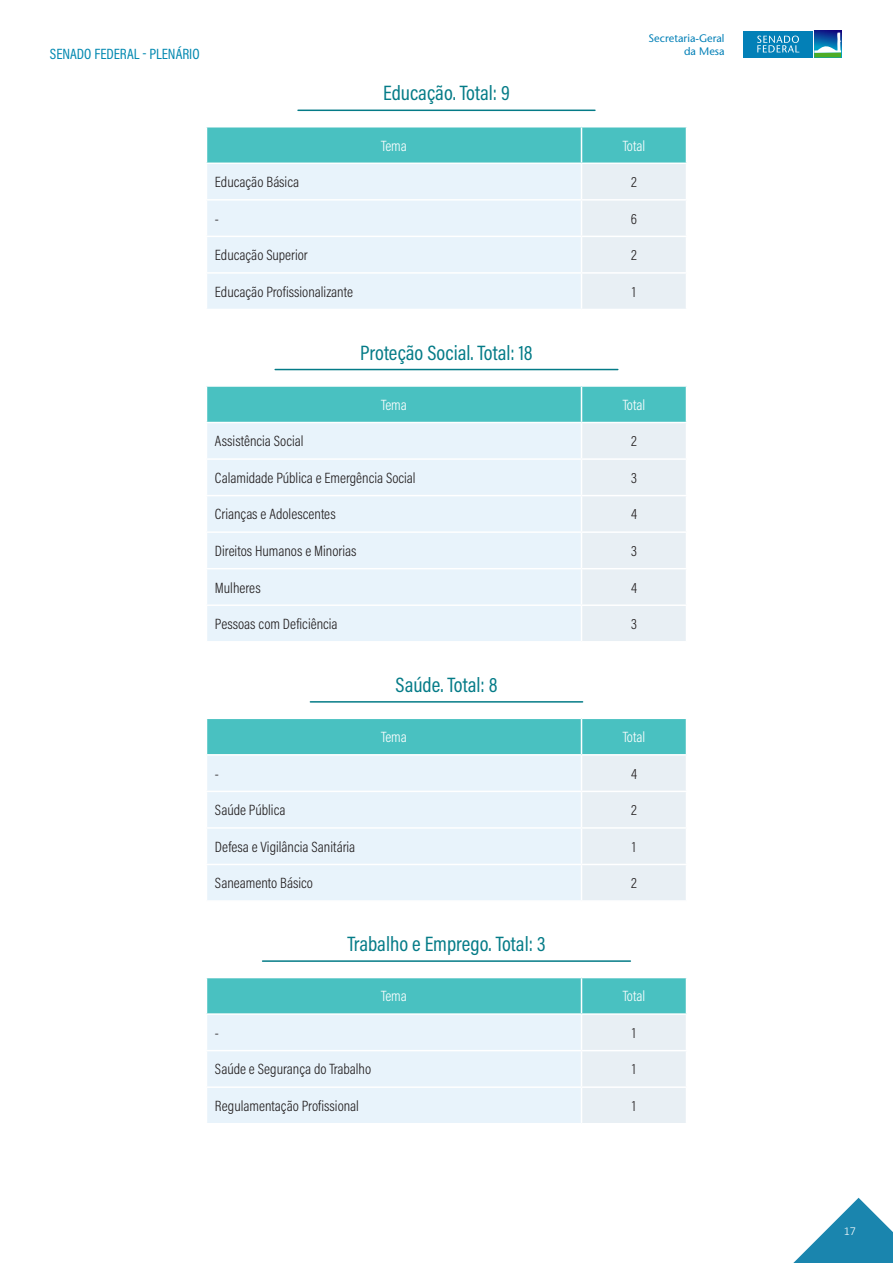
<style>
.page{position:relative;width:893px;height:1263px;background:#fff}
.page>*{position:absolute;margin:0;border:0;box-sizing:border-box;transform-origin:0 0}
.t1{font:21px "Acumin Pro Cond";color:#047b87}
.t2{font:300 15px "Acumin Pro Cond";color:#231f20}
.t3{font:300 15px "Acumin Pro Cond";color:#fff}
.t4{font:15px "Acumin Pro Cond";color:#0088b0}
.t5{font:300 12px "Calibri";color:#fff}
.t6{font:500 10.95px/13px "Stone Sans Std";color:#0380b7;text-align:right}
</style>
<div class="page">
<svg style="left:793px;top:1198px;width:100px;height:65px"></svg>
<hr style="left:298px;top:110px;width:297px;height:1px;background:#047b87">
<hr style="left:275px;top:369px;width:343px;height:1px;background:#047b87">
<hr style="left:310px;top:701px;width:273px;height:2px;background:#047b87">
<hr style="left:263px;top:960px;width:367px;height:2px;background:#047b87">
<svg style="left:207px;top:127px;width:479px;height:182px;background:#c8e8ee"></svg>
<hr style="left:581px;top:127px;width:1px;height:36px;background:#fff">
<hr style="left:206px;top:163px;width:375px;height:1px;background:#fff">
<hr style="left:581px;top:163px;width:106px;height:1px;background:#fff">
<hr style="left:581px;top:164px;width:1px;height:35px;background:#fff">
<hr style="left:206px;top:199px;width:375px;height:2px;background:#fff">
<hr style="left:581px;top:199px;width:106px;height:2px;background:#fff">
<hr style="left:581px;top:201px;width:1px;height:35px;background:#fff">
<hr style="left:206px;top:236px;width:375px;height:1px;background:#fff">
<hr style="left:581px;top:236px;width:106px;height:1px;background:#fff">
<hr style="left:581px;top:237px;width:1px;height:35px;background:#fff">
<hr style="left:206px;top:272px;width:375px;height:2px;background:#fff">
<hr style="left:581px;top:272px;width:106px;height:2px;background:#fff">
<hr style="left:581px;top:274px;width:1px;height:35px;background:#fff">
<svg style="left:207px;top:387px;width:479px;height:254px;background:#d1ebf1"></svg>
<hr style="left:581px;top:387px;width:1px;height:35px;background:#fff">
<hr style="left:206px;top:422px;width:375px;height:1px;background:#fff">
<hr style="left:581px;top:422px;width:106px;height:1px;background:#fff">
<hr style="left:581px;top:423px;width:1px;height:35px;background:#fff">
<hr style="left:206px;top:458px;width:375px;height:2px;background:#fff">
<hr style="left:581px;top:458px;width:106px;height:2px;background:#fff">
<hr style="left:581px;top:460px;width:1px;height:35px;background:#fff">
<hr style="left:206px;top:495px;width:375px;height:1px;background:#fff">
<hr style="left:581px;top:495px;width:106px;height:1px;background:#fff">
<hr style="left:581px;top:496px;width:1px;height:35px;background:#fff">
<hr style="left:206px;top:531px;width:375px;height:2px;background:#fff">
<hr style="left:581px;top:531px;width:106px;height:2px;background:#fff">
<hr style="left:581px;top:533px;width:1px;height:35px;background:#fff">
<hr style="left:206px;top:568px;width:375px;height:1px;background:#fff">
<hr style="left:581px;top:568px;width:106px;height:1px;background:#fff">
<hr style="left:581px;top:569px;width:1px;height:35px;background:#fff">
<hr style="left:206px;top:604px;width:375px;height:2px;background:#fff">
<hr style="left:581px;top:604px;width:106px;height:2px;background:#fff">
<hr style="left:581px;top:606px;width:1px;height:35px;background:#fff">
<svg style="left:207px;top:719px;width:479px;height:181px;background:#c8e8ee"></svg>
<hr style="left:581px;top:719px;width:1px;height:35px;background:#fff">
<hr style="left:206px;top:754px;width:375px;height:2px;background:#fff">
<hr style="left:581px;top:754px;width:106px;height:2px;background:#fff">
<hr style="left:581px;top:756px;width:1px;height:35px;background:#fff">
<hr style="left:206px;top:791px;width:375px;height:1px;background:#fff">
<hr style="left:581px;top:791px;width:106px;height:1px;background:#fff">
<hr style="left:581px;top:792px;width:1px;height:35px;background:#fff">
<hr style="left:206px;top:827px;width:375px;height:2px;background:#fff">
<hr style="left:581px;top:827px;width:106px;height:2px;background:#fff">
<hr style="left:581px;top:829px;width:1px;height:35px;background:#fff">
<hr style="left:206px;top:864px;width:375px;height:1px;background:#fff">
<hr style="left:581px;top:864px;width:106px;height:1px;background:#fff">
<hr style="left:581px;top:865px;width:1px;height:35px;background:#fff">
<svg style="left:207px;top:978px;width:479px;height:145px;background:#c0e6eb"></svg>
<hr style="left:581px;top:978px;width:1px;height:35px;background:#fff">
<hr style="left:206px;top:1013px;width:375px;height:2px;background:#fff">
<hr style="left:581px;top:1013px;width:106px;height:2px;background:#fff">
<hr style="left:581px;top:1015px;width:1px;height:35px;background:#fff">
<hr style="left:206px;top:1050px;width:375px;height:1px;background:#fff">
<hr style="left:581px;top:1050px;width:106px;height:1px;background:#fff">
<hr style="left:581px;top:1051px;width:1px;height:35px;background:#fff">
<hr style="left:206px;top:1086px;width:375px;height:2px;background:#fff">
<hr style="left:581px;top:1086px;width:106px;height:2px;background:#fff">
<hr style="left:581px;top:1088px;width:1px;height:35px;background:#fff">
<img style="left:814px;top:31px;width:27px;height:2px">
<div style="left:814px;top:52px;width:27px;height:5px;background:#4dac26"></div>
<svg style="left:814px;top:33px;width:27px;height:20px"></svg>
<div style="left:743px;top:31px;width:70px;height:26px;background:#0380b7"></div>
<svg style="left:757px;top:36px;width:42px;height:17px"></svg>
<p class="t4" style="left:50px;top:44px;width:151px">SENADO FEDERAL - PLENÁRIO</p>
<p class="t6" style="left:649px;top:32px;width:77px">Secretaria-Geral da Mesa</p>
<h1 class="t1" style="left:383px;top:80px;width:128px">Educação. Total: 9</h1>
<p class="t3" style="left:381px;top:136px;width:27px">Tema</p>
<p class="t3" style="left:623px;top:136px;width:24px">Total</p>
<p class="t2" style="left:215px;top:172px;width:86px">Educação Básica</p>
<p class="t2" style="left:631px;top:172px;width:7px">2</p>
<p class="t2" style="left:215px;top:209px;width:6px">-</p>
<p class="t2" style="left:631px;top:209px;width:8px">6</p>
<p class="t2" style="left:215px;top:245px;width:94px">Educação Superior</p>
<p class="t2" style="left:631px;top:245px;width:7px">2</p>
<p class="t2" style="left:215px;top:282px;width:140px">Educação Profissionalizante</p>
<p class="t2" style="left:632px;top:282px;width:5px">1</p>
<h1 class="t1" style="left:360px;top:339px;width:174px">Proteção Social. Total: 18</h1>
<p class="t3" style="left:381px;top:395px;width:27px">Tema</p>
<p class="t3" style="left:623px;top:395px;width:24px">Total</p>
<p class="t2" style="left:215px;top:432px;width:90px">Assistência Social</p>
<p class="t2" style="left:631px;top:432px;width:7px">2</p>
<p class="t2" style="left:215px;top:468px;width:202px">Calamidade Pública e Emergência Social</p>
<p class="t2" style="left:631px;top:468px;width:7px">3</p>
<p class="t2" style="left:215px;top:505px;width:122px">Crianças e Adolescentes</p>
<p class="t2" style="left:631px;top:505px;width:7px">4</p>
<p class="t2" style="left:215px;top:541px;width:143px">Direitos Humanos e Minorias</p>
<p class="t2" style="left:631px;top:541px;width:7px">3</p>
<p class="t2" style="left:215px;top:578px;width:47px">Mulheres</p>
<p class="t2" style="left:631px;top:578px;width:7px">4</p>
<p class="t2" style="left:215px;top:614px;width:124px">Pessoas com Deficiência</p>
<p class="t2" style="left:631px;top:614px;width:7px">3</p>
<h1 class="t1" style="left:395px;top:671px;width:104px">Saúde. Total: 8</h1>
<p class="t3" style="left:381px;top:727px;width:27px">Tema</p>
<p class="t3" style="left:623px;top:727px;width:24px">Total</p>
<p class="t2" style="left:215px;top:764px;width:6px">-</p>
<p class="t2" style="left:631px;top:764px;width:7px">4</p>
<p class="t2" style="left:215px;top:800px;width:72px">Saúde Pública</p>
<p class="t2" style="left:631px;top:800px;width:7px">2</p>
<p class="t2" style="left:215px;top:837px;width:142px">Defesa e Vigilância Sanitária</p>
<p class="t2" style="left:632px;top:837px;width:5px">1</p>
<p class="t2" style="left:215px;top:873px;width:100px">Saneamento Básico</p>
<p class="t2" style="left:631px;top:873px;width:7px">2</p>
<h1 class="t1" style="left:348px;top:930px;width:199px">Trabalho e Emprego. Total: 3</h1>
<p class="t3" style="left:381px;top:986px;width:27px">Tema</p>
<p class="t3" style="left:623px;top:986px;width:24px">Total</p>
<p class="t2" style="left:215px;top:1023px;width:6px">-</p>
<p class="t2" style="left:632px;top:1023px;width:5px">1</p>
<p class="t2" style="left:215px;top:1060px;width:158px">Saúde e Segurança do Trabalho</p>
<p class="t2" style="left:632px;top:1060px;width:5px">1</p>
<p class="t2" style="left:215px;top:1096px;width:145px">Regulamentação Profissional</p>
<p class="t2" style="left:632px;top:1096px;width:5px">1</p>
<p class="t5" style="left:844px;top:1223px;width:14px">17</p>
</div>
